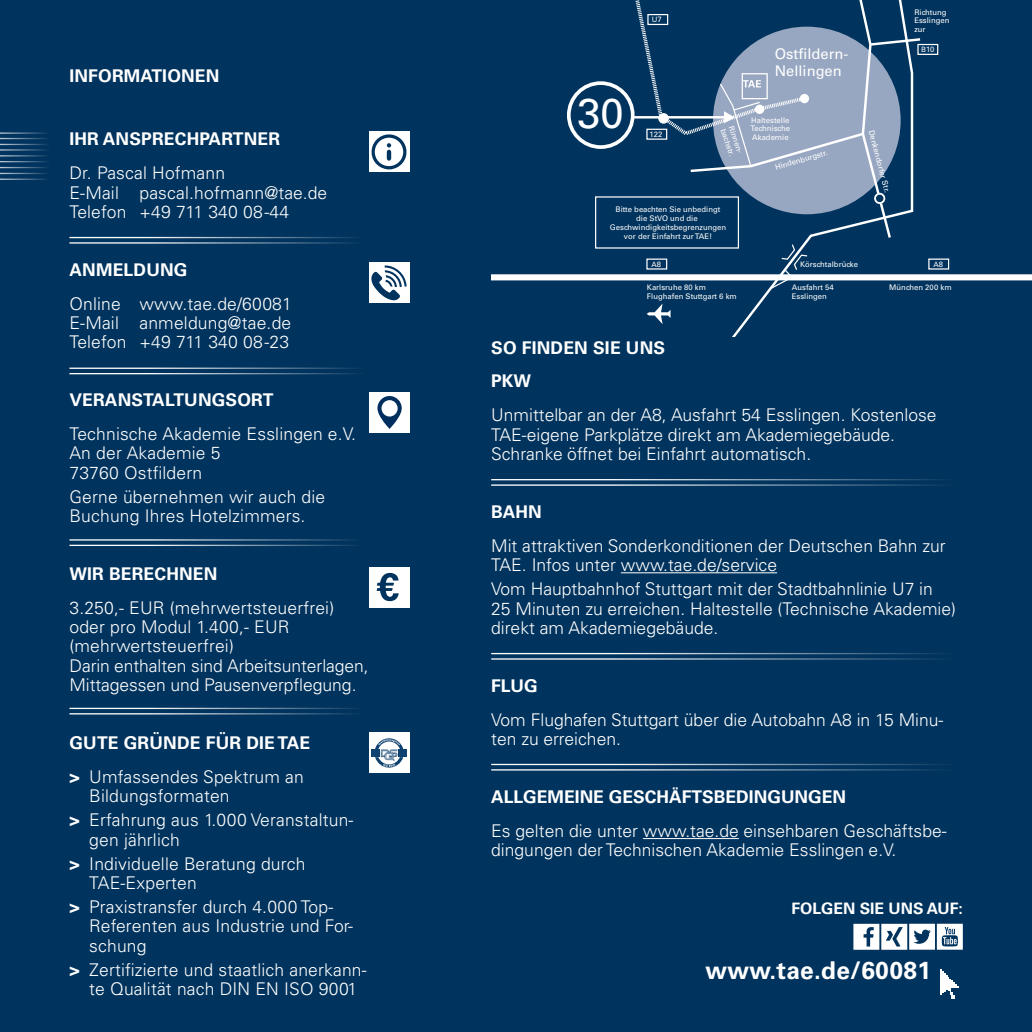
<style>
.page{position:relative;width:1032px;height:1032px;background:#00335d}
.page>*{position:absolute;margin:0;border:0;box-sizing:border-box;transform-origin:0 0}
.t1{font:41.82px "Univers LT Pro 55 Roman";color:#fff}
.t2{font:700 24.5px "Univers LT Pro 65";letter-spacing:.01em;color:#fff}
.t3{font:300 17.5px/19.2px "Univers LT Pro 45";color:#fff}
.t4{font:700 17.5px "Univers LT Pro 65";letter-spacing:.01em;color:#fff}
.t5{font:700 15.75px "Univers LT Pro 65";color:#fff}
.t6{font:14.7px/17.7px "Univers LT Pro 55 Roman";color:#fff}
.t7{font:7.7px/8.6px "Univers LT Pro 55 Roman";color:#fff}
.t8{font:7.35px "Univers LT Pro 55 Roman";color:#fff}
.s1{font-family:"Univers LT Pro 65";font-weight:700}
.s2{font-size:7.7px}
.s3{font-size:7.35px}
</style>
<div class="page">
<div style="left:369px;top:567px;width:40px;height:40px;background:#fff"></div>
<svg style="left:377px;top:573px;width:22px;height:28px"></svg>
<div style="left:369px;top:131px;width:40px;height:41px;background:#fff"></div>
<svg style="left:371px;top:134px;width:36px;height:35px"></svg>
<hr style="left:621px;top:572px;width:156px;height:1px;background:#fff">
<hr style="left:643px;top:838px;width:96px;height:1px;background:#fff">
<div style="left:369px;top:392px;width:40px;height:41px;background:#fff"></div>
<svg style="left:377px;top:396px;width:25px;height:33px"></svg>
<div style="left:491px;top:274px;width:541px;height:6px;background:#fff"></div>
<div style="left:567px;top:81px;width:67px;height:68px;border:4px solid #fff;border-radius:50%"></div>
<div style="left:917px;top:44px;width:21px;height:11px;border:1px solid #fff"></div>
<div style="left:595px;top:196px;width:144px;height:53px;border:1px solid #fff"></div>
<svg style="left:624px;top:0;width:299px;height:290px"></svg>
<svg style="left:647px;top:304px;width:23px;height:20px"></svg>
<hr style="left:0;top:179px;width:51px;height:1px;background:#fff">
<hr style="left:0;top:161px;width:51px;height:1px;background:#fff">
<hr style="left:0;top:173px;width:51px;height:1px;background:#fff">
<hr style="left:0;top:155px;width:51px;height:1px;background:#fff">
<hr style="left:0;top:144px;width:51px;height:1px;background:#fff">
<hr style="left:0;top:167px;width:51px;height:1px;background:#fff">
<hr style="left:0;top:149px;width:51px;height:2px;background:#fff">
<hr style="left:0;top:138px;width:51px;height:1px;background:#fff">
<hr style="left:0;top:132px;width:51px;height:2px;background:#fff">
<svg style="left:940px;top:969px;width:19px;height:30px"></svg>
<svg style="left:853px;top:924px;width:109px;height:25px"></svg>
<div style="left:369px;top:262px;width:40px;height:41px;background:#fff"></div>
<svg style="left:371px;top:265px;width:36px;height:35px"></svg>
<div style="left:369px;top:732px;width:40px;height:41px;background:#fff"></div>
<svg style="left:371px;top:738px;width:36px;height:29px"></svg>
<hr style="left:69px;top:242px;width:300px;height:2px;background:#fff">
<hr style="left:69px;top:237px;width:300px;height:1px;background:#fff">
<hr style="left:69px;top:373px;width:300px;height:1px;background:#fff">
<hr style="left:69px;top:368px;width:300px;height:1px;background:#fff">
<hr style="left:69px;top:545px;width:300px;height:1px;background:#fff">
<hr style="left:69px;top:539px;width:300px;height:2px;background:#fff">
<hr style="left:491px;top:484px;width:471px;height:2px;background:#fff">
<hr style="left:491px;top:479px;width:471px;height:1px;background:#fff">
<hr style="left:491px;top:658px;width:471px;height:2px;background:#fff">
<hr style="left:491px;top:653px;width:471px;height:1px;background:#fff">
<hr style="left:491px;top:769px;width:471px;height:1px;background:#fff">
<hr style="left:491px;top:764px;width:471px;height:1px;background:#fff">
<hr style="left:69px;top:713px;width:300px;height:1px;background:#fff">
<hr style="left:69px;top:708px;width:300px;height:1px;background:#fff">
<p class="t4" style="left:69px;top:64px;width:151px">INFORMATIONEN</p>
<p class="t4" style="left:69px;top:127px;width:212px">IHR ANSPRECHPARTNER</p>
<p class="t3" style="left:69px;top:163px;width:259px">Dr. Pascal Hofmann<br>E-Mail pascal.hofmann@tae.de<br>Telefon +49 711 340 08 -44</p>
<p class="t4" style="left:69px;top:257px;width:120px">ANMELDUNG</p>
<p class="t3" style="left:69px;top:293px;width:224px;text-align:justify">Online www.tae.de/60081<br>E-Mail anmeldung@tae.de Telefon +49 711 340 08 -23</p>
<p class="t4" style="left:69px;top:387px;width:205px">VERANSTALTUNGSORT</p>
<p class="t3" style="left:69px;top:424px;width:288px">Technische Akademie Esslingen e.V.<br>An der Akademie 5<br>73760 Ostfildern</p>
<p class="t3" style="left:69px;top:486px;width:257px">Gerne übernehmen wir auch die<br>Buchung Ihres Hotelzimmers.</p>
<p class="t4" style="left:69px;top:561px;width:149px">WIR BERECHNEN</p>
<p class="t3" style="left:69px;top:598px;width:301px">3.250,- EUR (mehrwertsteuerfrei) oder pro Modul 1.400,- EUR (mehrwertsteuerfrei)<br>Darin enthalten sind Arbeitsunterlagen, Mittagessen und Pausenverpflegung.</p>
<p class="t4" style="left:69px;top:730px;width:242px">GUTE GRÜNDE FÜR DIE TAE</p>
<p class="t3" style="left:89px;top:766px;width:216px;text-indent:-20px"><span class="s1">&gt;</span> Umfassendes Spektrum an<br>Bildungsformaten</p>
<p class="t3" style="left:89px;top:810px;width:266px;text-indent:-20px"><span class="s1">&gt;</span> Erfahrung aus 1.000 Veranstaltun&shy;gen jährlich</p>
<p class="t3" style="left:89px;top:853px;width:218px;text-indent:-20px"><span class="s1">&gt;</span> Individuelle Beratung durch<br>TAE-Experten</p>
<p class="t3" style="left:89px;top:897px;width:265px;text-indent:-20px"><span class="s1">&gt;</span> Praxistransfer durch 4.000 Top-<br>Referenten aus Industrie und For&shy;schung</p>
<p class="t3" style="left:89px;top:959px;width:279px;text-indent:-20px"><span class="s1">&gt;</span> Zertifizierte und staatlich anerkann&shy;te Qualität nach DIN EN ISO 9001</p>
<p class="t8" style="left:652px;top:15px;width:11px">U<span class="s2">7</span></p>
<h1 class="t1" style="left:577px;top:85px;width:48px">30</h1>
<p class="t7" style="left:649px;top:130px;width:14px">122</p>
<p class="t6" style="left:775px;top:44px;width:75px">Ostfildern-<br>Nellingen</p>
<p class="t7" style="left:735px;top:125px;width:32px;rotate:71deg">R innen&shy;bachstr.</p>
<p class="t7" style="left:751px;top:115px;width:41px;text-align:justify">Haltestelle Technische Akademie</p>
<p class="t7" style="left:774px;top:163px;width:58px;rotate:-16deg">H indenburgstr.</p>
<p class="t7" style="left:610px;top:204px;width:118px;line-height:9.3px;text-align:center">Bitte beachten Sie unbedingt die StVO und die<br>Geschwindigkeitsbegrenzungen vor der Einfahrt zur TAE!</p>
<p class="t7" style="left:876px;top:129px;width:68px;rotate:75deg">D enkendorfer Str.</p>
<p class="t7" style="left:914px;top:7px;width:37px">Richtung<br>Esslingen zur</p>
<p class="t7" style="left:921px;top:45px;width:15px"><span class="s3">B</span>10</p>
<p class="t7" style="left:800px;top:260px;width:60px">Körschtalbrücke</p>
<p class="t7" style="left:792px;top:283px;width:43px">Ausfahrt 54</p>
<p class="t7" style="left:889px;top:283px;width:64px">München 200 km</p>
<p class="t7" style="left:792px;top:292px;width:37px">Esslingen</p>
<p class="t8" style="left:652px;top:259px;width:11px">A<span class="s2">8</span></p>
<p class="t8" style="left:933px;top:259px;width:11px">A<span class="s2">8</span></p>
<p class="t7" style="left:647px;top:283px;width:91px">Karlsruhe 80 km<br>Flughafen Stuttgart 6 km</p>
<p class="t4" style="left:491px;top:335px;width:175px">SO FINDEN SIE UNS</p>
<p class="t4" style="left:491px;top:369px;width:41px">PKW</p>
<p class="t3" style="left:491px;top:405px;width:447px">Unmittelbar an der A8, Ausfahrt 54 Esslingen. Kostenlose<br>TAE-eigene Parkplätze direkt am Akademiegebäude.<br>Schranke öffnet bei Einfahrt automatisch.</p>
<p class="t4" style="left:491px;top:499px;width:52px">BAHN</p>
<p class="t3" style="left:491px;top:535px;width:456px">Mit attraktiven Sonderkonditionen der Deutschen Bahn zur<br>TAE. Infos unter www.tae.de/service</p>
<p class="t3" style="left:491px;top:579px;width:466px">Vom Hauptbahnhof Stuttgart mit der Stadtbahnlinie U7 in<br>25 Minuten zu erreichen. Haltestelle (Technische Akademie) direkt am Akademiegebäude.</p>
<p class="t4" style="left:491px;top:673px;width:48px">FLUG</p>
<p class="t3" style="left:491px;top:709px;width:454px">Vom Flughafen Stuttgart über die Autobahn A8 in 15 Minu&shy;ten zu erreichen.</p>
<p class="t4" style="left:491px;top:784px;width:356px">ALLGEMEINE GESCHÄFTSBEDINGUNGEN</p>
<p class="t3" style="left:491px;top:820px;width:457px">Es gelten die unter www.tae.de einsehbaren Geschäftsbe&shy;dingungen der Technischen Akademie Esslingen e.V.</p>
<p class="t5" style="left:791px;top:897px;width:173px">FOLGEN SIE UNS AUF:</p>
<h2 class="t2" style="left:705px;top:953px;width:227px">www.tae.de/60081</h2>
</div>
